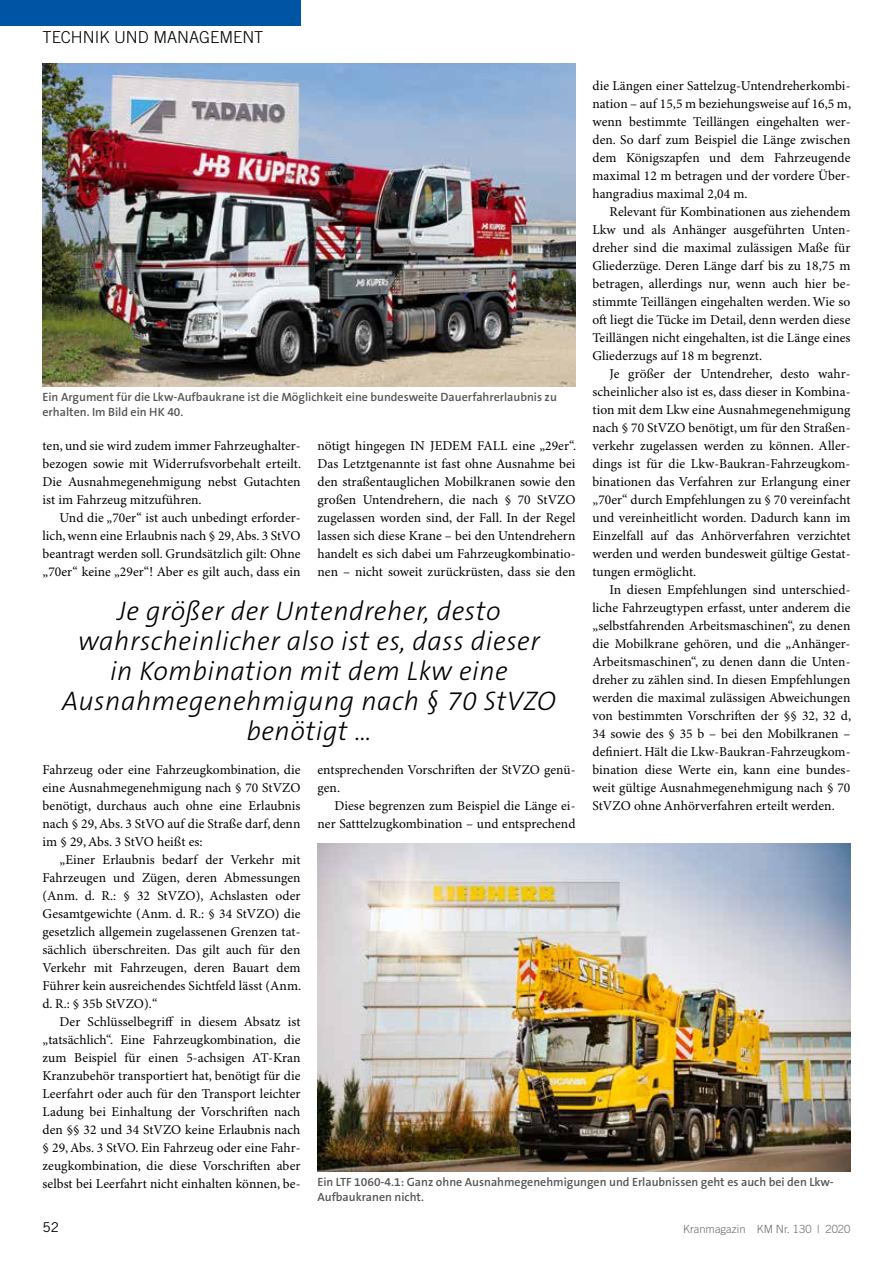
<style>
.page{position:relative;width:893px;height:1263px;background:#fff}
.page>*{position:absolute;margin:0;border:0;box-sizing:border-box;transform-origin:0 0}
.t1{font:italic 300 27px/30px "The Sans B3";letter-spacing:.02em;color:#000;text-align:center}
.t2{font:300 16.5px "Trade Gothic";color:#000}
.t3{font:13.5px/18px "Minion Pro";letter-spacing:.005em;color:#000;text-align:justify}
.t4{font:13.5px "Trade Gothic";color:#000}
.t5{font:600 12px/15px "The Sans B6";color:#565655}
.t6{font:300 11.25px "Trade Gothic";color:#6e6e6e}
</style>
<div class="page">
<div style="left:0;top:0;width:300px;height:26px;background:#0054a4"></div>
<img style="left:43px;top:64px;width:532px;height:323px">
<img style="left:317px;top:844px;width:533px;height:327px">
<p class="t2" style="left:43px;top:27px;width:222px">TECHNIK UND MANAGEMENT</p>
<p class="t3" style="left:592px;top:77px;width:260px">die Längen einer Sattelzug-Untendreherkombi&shy;nation – auf 15,5 m beziehungsweise auf 16,5 m, wenn bestimmte Teillängen eingehalten wer&shy;den. So darf zum Beispiel die Länge zwischen dem Königszapfen und dem Fahrzeugende maximal 12 m betragen und der vordere Über&shy;hangradius maximal 2,04 m.</p>
<p class="t3" style="left:592px;top:203px;width:259px;text-indent:17px">Relevant für Kombinationen aus ziehendem Lkw und als Anhänger ausgeführten Unten&shy;dreher sind die maximal zulässigen Maße für Gliederzüge. Deren Länge darf bis zu 18,75 m betragen, allerdings nur, wenn auch hier be&shy;stimmte Teillängen eingehalten werden. Wie so oft liegt die Tücke im Detail, denn werden diese Teillängen nicht eingehalten, ist die Länge eines Gliederzugs auf 18 m begrenzt.</p>
<p class="t3" style="left:592px;top:365px;width:259px;text-indent:17px">Je größer der Untendreher, desto wahr&shy;scheinlicher also ist es, dass dieser in Kombina&shy;tion mit dem Lkw eine Ausnahmegenehmigung nach § 70 StVZO benötigt, um für den Straßen&shy;verkehr zugelassen werden zu können. Aller&shy;dings ist für die Lkw-Baukran-Fahrzeugkom&shy;binationen das Verfahren zur Erlangung einer „70er“ durch Empfehlungen zu § 70 vereinfacht und vereinheitlicht worden. Dadurch kann im Einzelfall auf das Anhörverfahren verzichtet werden und werden bundesweit gültige Gestat&shy;tungen ermöglicht.</p>
<p class="t3" style="left:592px;top:581px;width:260px;text-indent:17px">In diesen Empfehlungen sind unterschied&shy;liche Fahrzeugtypen erfasst, unter anderem die „selbstfahrenden Arbeitsmaschinen“, zu denen die Mobilkrane gehören, und die „Anhänger-Arbeitsmaschinen“, zu denen dann die Unten&shy;dreher zu zählen sind. In diesen Empfehlungen werden die maximal zulässigen Abweichungen von bestimmten Vorschriften der §§ 32, 32 d, 34 sowie des § 35 b – bei den Mobilkranen – definiert. Hält die Lkw-Baukran-Fahrzeugkom&shy;bination diese Werte ein, kann eine bundes&shy;weit gültige Ausnahmegenehmigung nach § 70<br>StVZO ohne Anhörverfahren erteilt werden.</p>
<p class="t5" style="left:43px;top:390px;width:516px">Ein Argument für die Lkw-Aufbaukrane ist die Möglichkeit eine bundesweite Dauerfahrerlaubnis zu erhalten. Im Bild ein HK 40.</p>
<p class="t3" style="left:317px;top:437px;width:260px">nötigt hingegen IN JEDEM FALL eine „29er“.<br>Das Letztgenannte ist fast ohne Ausnahme bei den straßentauglichen Mobilkranen sowie den großen Untendrehern, die nach § 70 StVZO zugelassen worden sind, der Fall. In der Regel lassen sich diese Krane – bei den Untendrehern handelt es sich dabei um Fahrzeugkombinatio&shy;nen – nicht soweit zurückrüsten, dass sie den</p>
<p class="t3" style="left:43px;top:437px;width:260px">ten, und sie wird zudem immer Fahrzeughalter&shy;bezogen sowie mit Widerrufsvorbehalt erteilt.<br>Die Ausnahmegenehmigung nebst Gutachten ist im Fahrzeug mitzuführen.</p>
<p class="t3" style="left:43px;top:509px;width:259px;text-indent:17px">Und die „70er“ ist auch unbedingt erforder&shy;lich, wenn eine Erlaubnis nach § 29, Abs. 3 StVO beantragt werden soll. Grundsätzlich gilt: Ohne „70er“ keine „29er“! Aber es gilt auch, dass ein</p>
<h1 class="t1" style="left:62px;top:597px;width:495px">Je größer der Untendreher, desto wahrscheinlicher also ist es, dass dieser<br>in Kombination mit dem Lkw eine<br>Ausnahmegenehmigung nach § 70 StVZO benötigt …</h1>
<p class="t3" style="left:317px;top:761px;width:259px">entsprechenden Vorschriften der StVZO genü&shy;gen.</p>
<p class="t3" style="left:317px;top:797px;width:259px;text-align:right">Diese begrenzen zum Beispiel die Länge ei&shy;ner Satttelzugkombination – und entsprechend</p>
<p class="t3" style="left:43px;top:761px;width:259px">Fahrzeug oder eine Fahrzeugkombination, die eine Ausnahmegenehmigung nach § 70 StVZO benötigt, durchaus auch ohne eine Erlaubnis nach § 29, Abs. 3 StVO auf die Straße darf, denn im § 29, Abs. 3 StVO heißt es:</p>
<p class="t3" style="left:43px;top:851px;width:260px;text-indent:17px">„Einer Erlaubnis bedarf der Verkehr mit Fahrzeugen und Zügen, deren Abmessungen (Anm. d. R.: § 32 StVZO), Achslasten oder Gesamtgewichte (Anm. d. R.: § 34 StVZO) die gesetzlich allgemein zugelassenen Grenzen tat&shy;sächlich überschreiten. Das gilt auch für den Verkehr mit Fahrzeugen, deren Bauart dem Führer kein ausreichendes Sichtfeld lässt (Anm. d. R.: § 35b StVZO).“</p>
<p class="t3" style="left:43px;top:1013px;width:259px;text-indent:17px">Der Schlüsselbegriff in diesem Absatz ist „tatsächlich“. Eine Fahrzeugkombination, die zum Beispiel für einen 5-achsigen AT-Kran Kranzubehör transportiert hat, benötigt für die Leerfahrt oder auch für den Transport leichter Ladung bei Einhaltung der Vorschriften nach den §§ 32 und 34 StVZO keine Erlaubnis nach § 29, Abs. 3 StVO. Ein Fahrzeug oder eine Fahr&shy;zeugkombination, die diese Vorschriften aber selbst bei Leerfahrt nicht einhalten können, be-</p>
<p class="t5" style="left:317px;top:1175px;width:518px">Ein LTF 1060-4.1: Ganz ohne Ausnahmegenehmigungen und Erlaubnissen geht es auch bei den Lkw-<br>Aufbaukranen nicht.</p>
<p class="t4" style="left:43px;top:1219px;width:18px">52</p>
<p class="t6" style="left:683px;top:1222px;width:169px">Kranmagazin KM Nr. 130 | 2020</p>
</div>
